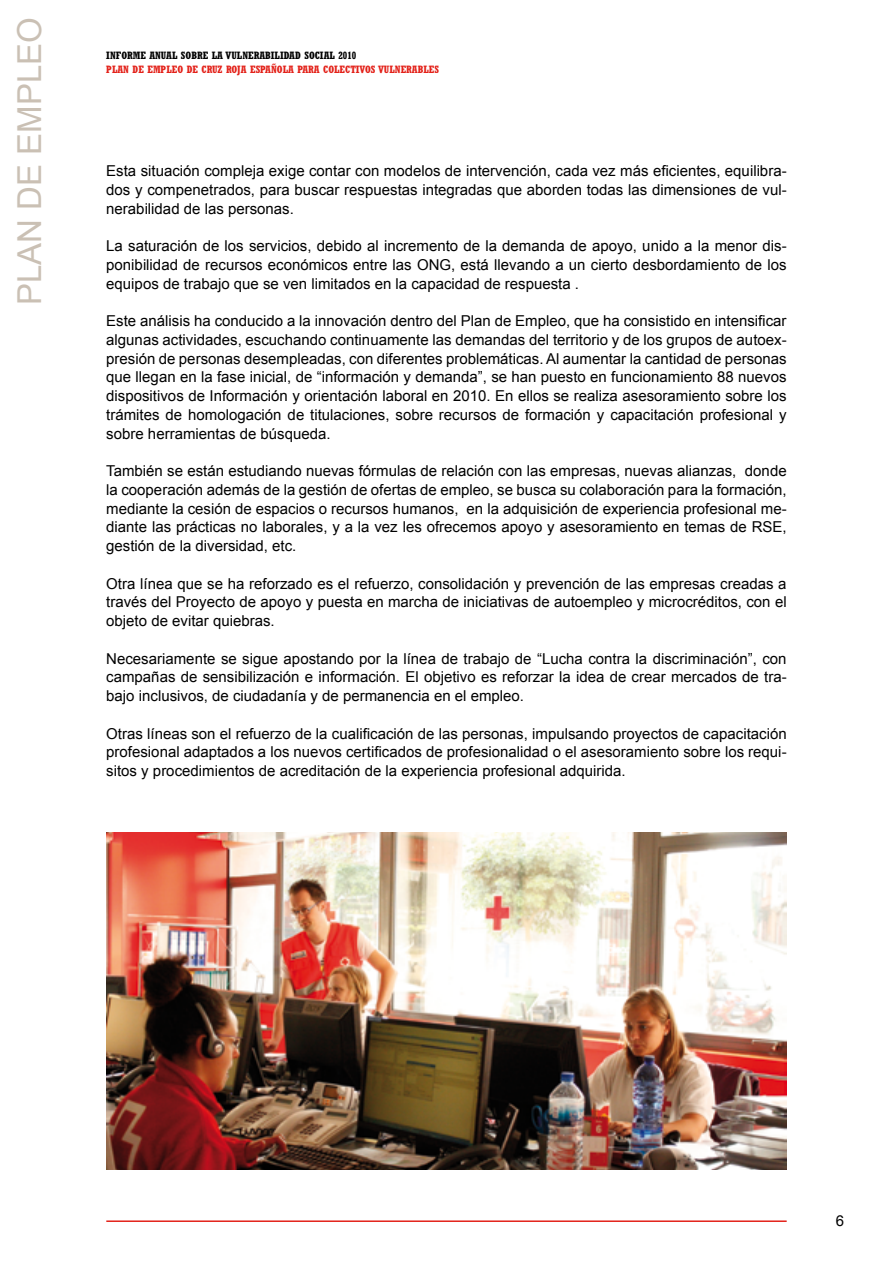
<style>
.page{position:relative;width:893px;height:1263px;background:#fff}
.page>*{position:absolute;margin:0;border:0;box-sizing:border-box;transform-origin:0 0}
.t1{font:33px "Arial";color:#cac0b4}
.t2{font:15px/18.8px "Arial";color:#000;text-align:justify}
.t3{font:700 condensed 10.5px "Rockwell";color:#e32119}
.t4{font:700 condensed 10.5px "Rockwell";color:#000}
</style>
<div class="page">
<hr style="left:106px;top:1220px;width:681px;height:2px;background:#e32119">
<img style="left:107px;top:832px;width:679px;height:338px">
<h1 class="t1" style="left:8px;top:305px;width:289px;rotate:-90deg">PLAN DE EMPLEO</h1>
<p class="t4" style="left:106px;top:49px;width:252px">INFORME ANUAL SOBRE LA VULNERABILIDAD SOCIAL 2010</p>
<p class="t3" style="left:106px;top:63px;width:334px">PLAN DE EMPLEO DE CRUZ ROJA ESPAÑOLA PARA COLECTIVOS VULNERABLES</p>
<p class="t2" style="left:106px;top:162px;width:682px">Esta situación compleja exige contar con modelos de intervención, cada vez más eficientes, equilibra&shy;dos y compenetrados, para buscar respuestas integradas que aborden todas las dimensiones de vul&shy;nerabilidad de las personas.</p>
<p class="t2" style="left:106px;top:237px;width:682px">La saturación de los servicios, debido al incremento de la demanda de apoyo, unido a la menor dis&shy;ponibilidad de recursos económicos entre las ONG, está llevando a un cierto desbordamiento de los equipos de trabajo que se ven limitados en la capacidad de respuesta .</p>
<p class="t2" style="left:106px;top:312px;width:682px">Este análisis ha conducido a la innovación dentro del Plan de Empleo, que ha consistido en intensificar algunas actividades, escuchando continuamente las demandas del territorio y de los grupos de autoex&shy;presión de personas desempleadas, con diferentes problemáticas. Al aumentar la cantidad de personas que llegan en la fase inicial, de “información y demanda”, se han puesto en funcionamiento 88 nuevos dispositivos de Información y orientación laboral en 2010. En ellos se realiza asesoramiento sobre los trámites de homologación de titulaciones, sobre recursos de formación y capacitación profesional y sobre herramientas de búsqueda.</p>
<p class="t2" style="left:106px;top:462px;width:682px">También se están estudiando nuevas fórmulas de relación con las empresas, nuevas alianzas, donde la cooperación además de la gestión de ofertas de empleo, se busca su colaboración para la formación, mediante la cesión de espacios o recursos humanos, en la adquisición de experiencia profesional me&shy;diante las prácticas no laborales, y a la vez les ofrecemos apoyo y asesoramiento en temas de RSE, gestión de la diversidad, etc.</p>
<p class="t2" style="left:106px;top:574px;width:682px">Otra línea que se ha reforzado es el refuerzo, consolidación y prevención de las empresas creadas a través del Proyecto de apoyo y puesta en marcha de iniciativas de autoempleo y microcréditos, con el objeto de evitar quiebras.</p>
<p class="t2" style="left:106px;top:649px;width:682px">Necesariamente se sigue apostando por la línea de trabajo de “Lucha contra la discriminación”, con campañas de sensibilización e información. El objetivo es reforzar la idea de crear mercados de tra&shy;bajo inclusivos, de ciudadanía y de permanencia en el empleo.</p>
<p class="t2" style="left:106px;top:724px;width:682px">Otras líneas son el refuerzo de la cualificación de las personas, impulsando proyectos de capacitación profesional adaptados a los nuevos certificados de profesionalidad o el asesoramiento sobre los requi&shy;sitos y procedimientos de acreditación de la experiencia profesional adquirida.</p>
<p class="t2" style="left:836px;top:1211px;width:10px">6</p>
</div>
